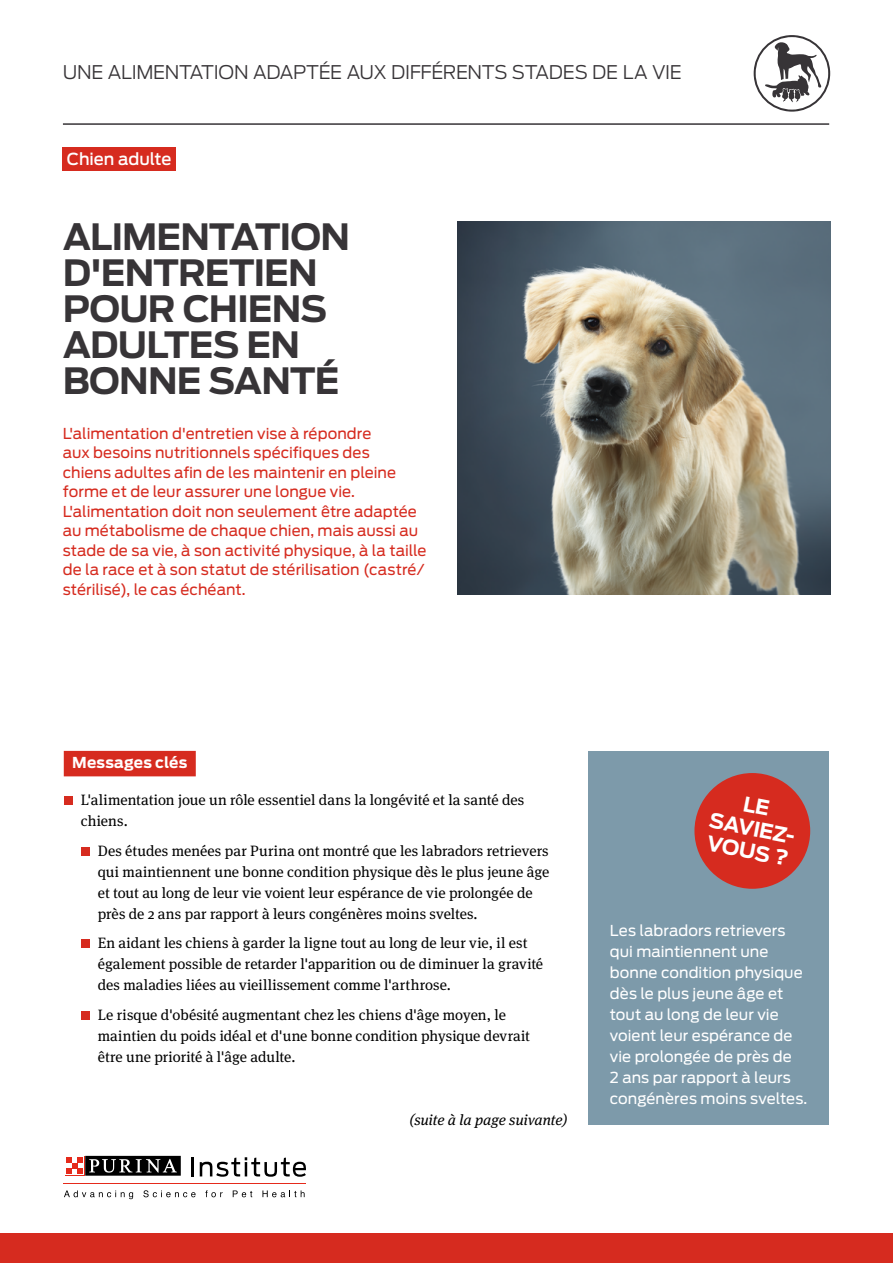
<style>
.page{position:relative;width:893px;height:1263px;background:#fff}
.page>*{position:absolute;margin:0;border:0;box-sizing:border-box;transform-origin:0 0}
.t1{font:700 36px/36px "Antenna";letter-spacing:-.025em;color:#373437}
.t2{font:700 20.4px/22.8px "Antenna";color:#fff;text-align:center}
.t3{font:300 18.75px "Antenna";letter-spacing:-.015em;color:#373437}
.t4{font:500 16.5px "Antenna";letter-spacing:-.005em;color:#fff}
.t5{font:15px/21px "Meta Serif Pro";color:#000}
.t6{font:15px/19.5px "Antenna";letter-spacing:.005em;color:#d62b1f}
.t7{font:15px/21px "Antenna";letter-spacing:.005em;color:#fff}
.t8{font:italic 15px "Meta Serif Pro";color:#000}
.t9{font:700 15px "Antenna";letter-spacing:.015em;color:#fff}
</style>
<div class="page">
<svg style="left:754px;top:35px;width:76px;height:77px"></svg>
<img style="left:457px;top:222px;width:373px;height:373px">
<div style="left:0;top:1233px;width:893px;height:30px;background:#d62b1f"></div>
<hr style="left:63px;top:123px;width:766px;height:2px;background:#373437">
<hr style="left:64px;top:1183px;width:242px;height:1px;background:#e52a1b">
<svg style="left:192px;top:1157px;width:2px;height:19px"></svg>
<svg style="left:200px;top:1157px;width:106px;height:20px"></svg>
<svg style="left:64px;top:1190px;width:69px;height:9px"></svg>
<svg style="left:143px;top:1190px;width:53px;height:7px"></svg>
<svg style="left:205px;top:1190px;width:18px;height:7px"></svg>
<svg style="left:233px;top:1190px;width:19px;height:7px"></svg>
<svg style="left:262px;top:1190px;width:43px;height:7px"></svg>
<svg style="left:85px;top:1155px;width:96px;height:1px"></svg>
<div style="left:65px;top:1156px;width:20px;height:20px;background:#e52a1b"></div>
<div style="left:85px;top:1156px;width:96px;height:20px;background:#000"></div>
<svg style="left:89px;top:1159px;width:88px;height:13px"></svg>
<div style="left:65px;top:1156px;width:19px;height:19px;background:#fff"></div>
<svg style="left:66px;top:1157px;width:17px;height:17px"></svg>
<div style="left:64px;top:751px;width:132px;height:25px;background:#d62b1f"></div>
<div style="left:64px;top:797px;width:8px;height:8px;background:#d62b1f"></div>
<div style="left:81px;top:847px;width:8px;height:9px;background:#d62b1f"></div>
<div style="left:81px;top:940px;width:8px;height:8px;background:#d62b1f"></div>
<div style="left:81px;top:1011px;width:8px;height:9px;background:#d62b1f"></div>
<div style="left:63px;top:147px;width:113px;height:24px;background:#d62b1f"></div>
<div style="left:589px;top:752px;width:240px;height:373px;background:#7d9aaa"></div>
<div style="left:694px;top:773px;width:116px;height:116px;background:#d62b1f;border-radius:50%"></div>
<p class="t3" style="left:63px;top:60px;width:621px">UNE ALIMENTATION ADAPTÉE AUX DIFFÉRENTS STADES DE LA VIE</p>
<p class="t4" style="left:67px;top:148px;width:106px">Chien adulte</p>
<h1 class="t1" style="left:63px;top:219px;width:289px">ALIMENTATION<br>D'ENTRETIEN<br>POUR CHIENS<br>ADULTES EN<br>BONNE SANTÉ</h1>
<p class="t6" style="left:63px;top:423px;width:365px">L'alimentation d'entretien vise à répondre<br>aux besoins nutritionnels spécifiques des<br>chiens adultes afin de les maintenir en pleine forme et de leur assurer une longue vie.<br>L'alimentation doit non seulement être adaptée au métabolisme de chaque chien, mais aussi au stade de sa vie, à son activité physique, à la taille de la race et à son statut de stérilisation (castré/ stérilisé), le cas échéant.</p>
<p class="t9" style="left:72px;top:752px;width:116px">Messages clés</p>
<p class="t5" style="left:81px;top:789px;width:445px">L'alimentation joue un rôle essentiel dans la longévité et la santé des chiens.</p>
<p class="t5" style="left:98px;top:839px;width:453px">Des études menées par Purina ont montré que les labradors retrievers qui maintiennent une bonne condition physique dès le plus jeune âge et tout au long de leur vie voient leur espérance de vie prolongée de près de 2 ans par rapport à leurs congénères moins sveltes.</p>
<p class="t5" style="left:98px;top:932px;width:447px">En aidant les chiens à garder la ligne tout au long de leur vie, il est également possible de retarder l'apparition ou de diminuer la gravité des maladies liées au vieillissement comme l'arthrose.</p>
<p class="t5" style="left:98px;top:1003px;width:434px">Le risque d'obésité augmentant chez les chiens d'âge moyen, le maintien du poids idéal et d'une bonne condition physique devrait être une priorité à l'âge adulte.</p>
<p class="t8" style="left:410px;top:1108px;width:159px">(suite à la page suivante)</p>
<h2 class="t2" style="left:716px;top:787px;width:90px;rotate:11deg">LE<br>SAVIEZ-<br>VOUS ?</h2>
<p class="t7" style="left:610px;top:919px;width:199px">Les labradors retrievers qui maintiennent une bonne condition physique dès le plus jeune âge et tout au long de leur vie voient leur espérance de vie prolongée de près de<br>2 ans par rapport à leurs congénères moins sveltes.</p>
</div>
